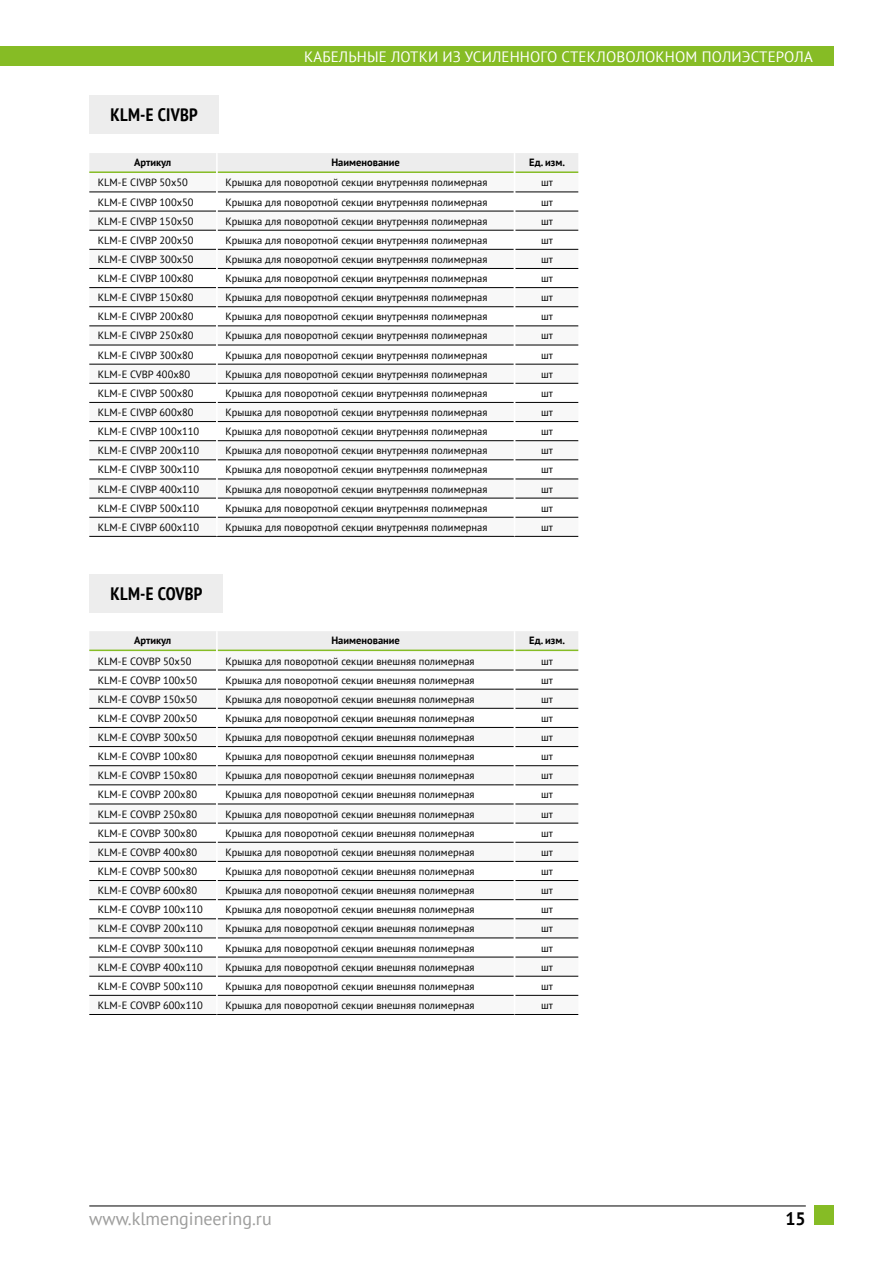
<style>
.page{position:relative;width:893px;height:1263px;background:#fff}
.page>*{position:absolute;margin:0;border:0;box-sizing:border-box;transform-origin:0 0}
.t1{font:18px "PT Sans";color:#9d9d9c}
.t2{font:700 condensed 18px "PT Sans";letter-spacing:.015em;color:#000}
.t3{font:700 18px "PT Sans";color:#000}
.t4{font:15px "PT Sans";letter-spacing:.01em;color:#fff}
.t5{font:10.5px "PT Sans";color:#000}
.t6{font:700 10.5px "PT Sans";color:#000}
</style>
<div class="page">
<div style="left:0;top:47px;width:833px;height:19px;background:#86bc25"></div>
<div style="left:814px;top:1205px;width:19px;height:20px;background:#86bc25"></div>
<hr style="left:89px;top:1205px;width:717px;height:1px;background:#000">
<hr style="left:89px;top:536px;width:128px;height:1px;background:#000">
<hr style="left:217px;top:536px;width:297px;height:1px;background:#000">
<hr style="left:514px;top:536px;width:64px;height:1px;background:#000">
<svg style="left:89px;top:153px;width:489px;height:383px"></svg>
<hr style="left:89px;top:1014px;width:128px;height:1px;background:#000">
<hr style="left:217px;top:1014px;width:297px;height:1px;background:#000">
<hr style="left:514px;top:1014px;width:64px;height:1px;background:#000">
<svg style="left:89px;top:631px;width:489px;height:365px"></svg>
<div style="left:89px;top:96px;width:129px;height:38px;background:#ededed"></div>
<div style="left:89px;top:574px;width:134px;height:38px;background:#ededed"></div>
<h1 class="t2" style="left:111px;top:103px;width:89px">KLM-E CIVBP</h1>
<h2 class="t4" style="left:304px;top:47px;width:510px">КАБЕЛЬНЫЕ ЛОТКИ ИЗ УСИЛЕННОГО СТЕКЛОВОЛОКНОМ ПОЛИЭСТЕРОЛА</h2>
<p class="t6" style="left:134px;top:156px;width:39px">Артикул</p>
<p class="t6" style="left:331px;top:156px;width:70px">Наименование</p>
<p class="t6" style="left:529px;top:156px;width:37px">Ед. изм.</p>
<p class="t5" style="left:98px;top:176px;width:92px">KLM-E CIVBP 50x50</p>
<p class="t5" style="left:225px;top:176px;width:263px">Крышка для поворотной секции внутренняя полимерная</p>
<p class="t5" style="left:541px;top:176px;width:13px">шт</p>
<p class="t5" style="left:98px;top:195px;width:97px">KLM-E CIVBP 100x50</p>
<p class="t5" style="left:225px;top:195px;width:263px">Крышка для поворотной секции внутренняя полимерная</p>
<p class="t5" style="left:541px;top:195px;width:13px">шт</p>
<p class="t5" style="left:98px;top:214px;width:97px">KLM-E CIVBP 150x50</p>
<p class="t5" style="left:225px;top:214px;width:263px">Крышка для поворотной секции внутренняя полимерная</p>
<p class="t5" style="left:541px;top:214px;width:13px">шт</p>
<p class="t5" style="left:98px;top:233px;width:97px">KLM-E CIVBP 200x50</p>
<p class="t5" style="left:225px;top:233px;width:263px">Крышка для поворотной секции внутренняя полимерная</p>
<p class="t5" style="left:541px;top:233px;width:13px">шт</p>
<p class="t5" style="left:98px;top:252px;width:97px">KLM-E CIVBP 300x50</p>
<p class="t5" style="left:225px;top:252px;width:263px">Крышка для поворотной секции внутренняя полимерная</p>
<p class="t5" style="left:541px;top:252px;width:13px">шт</p>
<p class="t5" style="left:98px;top:272px;width:97px">KLM-E CIVBP 100x80</p>
<p class="t5" style="left:225px;top:272px;width:263px">Крышка для поворотной секции внутренняя полимерная</p>
<p class="t5" style="left:541px;top:272px;width:13px">шт</p>
<p class="t5" style="left:98px;top:291px;width:97px">KLM-E CIVBP 150x80</p>
<p class="t5" style="left:225px;top:291px;width:263px">Крышка для поворотной секции внутренняя полимерная</p>
<p class="t5" style="left:541px;top:291px;width:13px">шт</p>
<p class="t5" style="left:98px;top:310px;width:97px">KLM-E CIVBP 200x80</p>
<p class="t5" style="left:225px;top:310px;width:263px">Крышка для поворотной секции внутренняя полимерная</p>
<p class="t5" style="left:541px;top:310px;width:13px">шт</p>
<p class="t5" style="left:98px;top:329px;width:97px">KLM-E CIVBP 250x80</p>
<p class="t5" style="left:225px;top:329px;width:263px">Крышка для поворотной секции внутренняя полимерная</p>
<p class="t5" style="left:541px;top:329px;width:13px">шт</p>
<p class="t5" style="left:98px;top:348px;width:97px">KLM-E CIVBP 300x80</p>
<p class="t5" style="left:225px;top:348px;width:263px">Крышка для поворотной секции внутренняя полимерная</p>
<p class="t5" style="left:541px;top:348px;width:13px">шт</p>
<p class="t5" style="left:98px;top:367px;width:94px">KLM-E CVBP 400x80</p>
<p class="t5" style="left:225px;top:367px;width:263px">Крышка для поворотной секции внутренняя полимерная</p>
<p class="t5" style="left:541px;top:367px;width:13px">шт</p>
<p class="t5" style="left:98px;top:386px;width:97px">KLM-E CIVBP 500x80</p>
<p class="t5" style="left:225px;top:386px;width:263px">Крышка для поворотной секции внутренняя полимерная</p>
<p class="t5" style="left:541px;top:386px;width:13px">шт</p>
<p class="t5" style="left:98px;top:406px;width:97px">KLM-E CIVBP 600x80</p>
<p class="t5" style="left:225px;top:406px;width:263px">Крышка для поворотной секции внутренняя полимерная</p>
<p class="t5" style="left:541px;top:406px;width:13px">шт</p>
<p class="t5" style="left:98px;top:425px;width:103px">KLM-E CIVBP 100x110</p>
<p class="t5" style="left:225px;top:425px;width:263px">Крышка для поворотной секции внутренняя полимерная</p>
<p class="t5" style="left:541px;top:425px;width:13px">шт</p>
<p class="t5" style="left:98px;top:444px;width:103px">KLM-E CIVBP 200x110</p>
<p class="t5" style="left:225px;top:444px;width:263px">Крышка для поворотной секции внутренняя полимерная</p>
<p class="t5" style="left:541px;top:444px;width:13px">шт</p>
<p class="t5" style="left:98px;top:463px;width:103px">KLM-E CIVBP 300x110</p>
<p class="t5" style="left:225px;top:463px;width:263px">Крышка для поворотной секции внутренняя полимерная</p>
<p class="t5" style="left:541px;top:463px;width:13px">шт</p>
<p class="t5" style="left:98px;top:482px;width:103px">KLM-E CIVBP 400x110</p>
<p class="t5" style="left:225px;top:482px;width:263px">Крышка для поворотной секции внутренняя полимерная</p>
<p class="t5" style="left:541px;top:482px;width:13px">шт</p>
<p class="t5" style="left:98px;top:501px;width:103px">KLM-E CIVBP 500x110</p>
<p class="t5" style="left:225px;top:501px;width:263px">Крышка для поворотной секции внутренняя полимерная</p>
<p class="t5" style="left:541px;top:501px;width:13px">шт</p>
<p class="t5" style="left:98px;top:520px;width:103px">KLM-E CIVBP 600x110</p>
<p class="t5" style="left:225px;top:520px;width:263px">Крышка для поворотной секции внутренняя полимерная</p>
<p class="t5" style="left:541px;top:520px;width:13px">шт</p>
<h1 class="t2" style="left:111px;top:581px;width:93px">KLM-E COVBP</h1>
<p class="t6" style="left:134px;top:634px;width:39px">Артикул</p>
<p class="t6" style="left:331px;top:634px;width:70px">Наименование</p>
<p class="t6" style="left:529px;top:634px;width:37px">Ед. изм.</p>
<p class="t5" style="left:98px;top:654px;width:95px">KLM-E COVBP 50x50</p>
<p class="t5" style="left:225px;top:654px;width:251px">Крышка для поворотной секции внешняя полимерная</p>
<p class="t5" style="left:541px;top:654px;width:13px">шт</p>
<p class="t5" style="left:98px;top:673px;width:101px">KLM-E COVBP 100x50</p>
<p class="t5" style="left:225px;top:673px;width:251px">Крышка для поворотной секции внешняя полимерная</p>
<p class="t5" style="left:541px;top:673px;width:13px">шт</p>
<p class="t5" style="left:98px;top:692px;width:101px">KLM-E COVBP 150x50</p>
<p class="t5" style="left:225px;top:692px;width:251px">Крышка для поворотной секции внешняя полимерная</p>
<p class="t5" style="left:541px;top:692px;width:13px">шт</p>
<p class="t5" style="left:98px;top:711px;width:101px">KLM-E COVBP 200x50</p>
<p class="t5" style="left:225px;top:711px;width:251px">Крышка для поворотной секции внешняя полимерная</p>
<p class="t5" style="left:541px;top:711px;width:13px">шт</p>
<p class="t5" style="left:98px;top:731px;width:101px">KLM-E COVBP 300x50</p>
<p class="t5" style="left:225px;top:731px;width:251px">Крышка для поворотной секции внешняя полимерная</p>
<p class="t5" style="left:541px;top:731px;width:13px">шт</p>
<p class="t5" style="left:98px;top:750px;width:101px">KLM-E COVBP 100x80</p>
<p class="t5" style="left:225px;top:750px;width:251px">Крышка для поворотной секции внешняя полимерная</p>
<p class="t5" style="left:541px;top:750px;width:13px">шт</p>
<p class="t5" style="left:98px;top:769px;width:101px">KLM-E COVBP 150x80</p>
<p class="t5" style="left:225px;top:769px;width:251px">Крышка для поворотной секции внешняя полимерная</p>
<p class="t5" style="left:541px;top:769px;width:13px">шт</p>
<p class="t5" style="left:98px;top:788px;width:101px">KLM-E COVBP 200x80</p>
<p class="t5" style="left:225px;top:788px;width:251px">Крышка для поворотной секции внешняя полимерная</p>
<p class="t5" style="left:541px;top:788px;width:13px">шт</p>
<p class="t5" style="left:98px;top:807px;width:101px">KLM-E COVBP 250x80</p>
<p class="t5" style="left:225px;top:807px;width:251px">Крышка для поворотной секции внешняя полимерная</p>
<p class="t5" style="left:541px;top:807px;width:13px">шт</p>
<p class="t5" style="left:98px;top:826px;width:101px">KLM-E COVBP 300x80</p>
<p class="t5" style="left:225px;top:826px;width:251px">Крышка для поворотной секции внешняя полимерная</p>
<p class="t5" style="left:541px;top:826px;width:13px">шт</p>
<p class="t5" style="left:98px;top:845px;width:101px">KLM-E COVBP 400x80</p>
<p class="t5" style="left:225px;top:845px;width:251px">Крышка для поворотной секции внешняя полимерная</p>
<p class="t5" style="left:541px;top:845px;width:13px">шт</p>
<p class="t5" style="left:98px;top:864px;width:101px">KLM-E COVBP 500x80</p>
<p class="t5" style="left:225px;top:864px;width:251px">Крышка для поворотной секции внешняя полимерная</p>
<p class="t5" style="left:541px;top:864px;width:13px">шт</p>
<p class="t5" style="left:98px;top:884px;width:101px">KLM-E COVBP 600x80</p>
<p class="t5" style="left:225px;top:884px;width:251px">Крышка для поворотной секции внешняя полимерная</p>
<p class="t5" style="left:541px;top:884px;width:13px">шт</p>
<p class="t5" style="left:98px;top:903px;width:107px">KLM-E COVBP 100x110</p>
<p class="t5" style="left:225px;top:903px;width:251px">Крышка для поворотной секции внешняя полимерная</p>
<p class="t5" style="left:541px;top:903px;width:13px">шт</p>
<p class="t5" style="left:98px;top:922px;width:107px">KLM-E COVBP 200x110</p>
<p class="t5" style="left:225px;top:922px;width:251px">Крышка для поворотной секции внешняя полимерная</p>
<p class="t5" style="left:541px;top:922px;width:13px">шт</p>
<p class="t5" style="left:98px;top:941px;width:107px">KLM-E COVBP 300x110</p>
<p class="t5" style="left:225px;top:941px;width:251px">Крышка для поворотной секции внешняя полимерная</p>
<p class="t5" style="left:541px;top:941px;width:13px">шт</p>
<p class="t5" style="left:98px;top:960px;width:107px">KLM-E COVBP 400x110</p>
<p class="t5" style="left:225px;top:960px;width:251px">Крышка для поворотной секции внешняя полимерная</p>
<p class="t5" style="left:541px;top:960px;width:13px">шт</p>
<p class="t5" style="left:98px;top:979px;width:107px">KLM-E COVBP 500x110</p>
<p class="t5" style="left:225px;top:979px;width:251px">Крышка для поворотной секции внешняя полимерная</p>
<p class="t5" style="left:541px;top:979px;width:13px">шт</p>
<p class="t5" style="left:98px;top:998px;width:107px">KLM-E COVBP 600x110</p>
<p class="t5" style="left:225px;top:998px;width:251px">Крышка для поворотной секции внешняя полимерная</p>
<p class="t5" style="left:541px;top:998px;width:13px">шт</p>
<h1 class="t1" style="left:89px;top:1207px;width:184px">www.klmengineering.ru</h1>
<h1 class="t3" style="left:785px;top:1206px;width:22px">15</h1>
</div>
